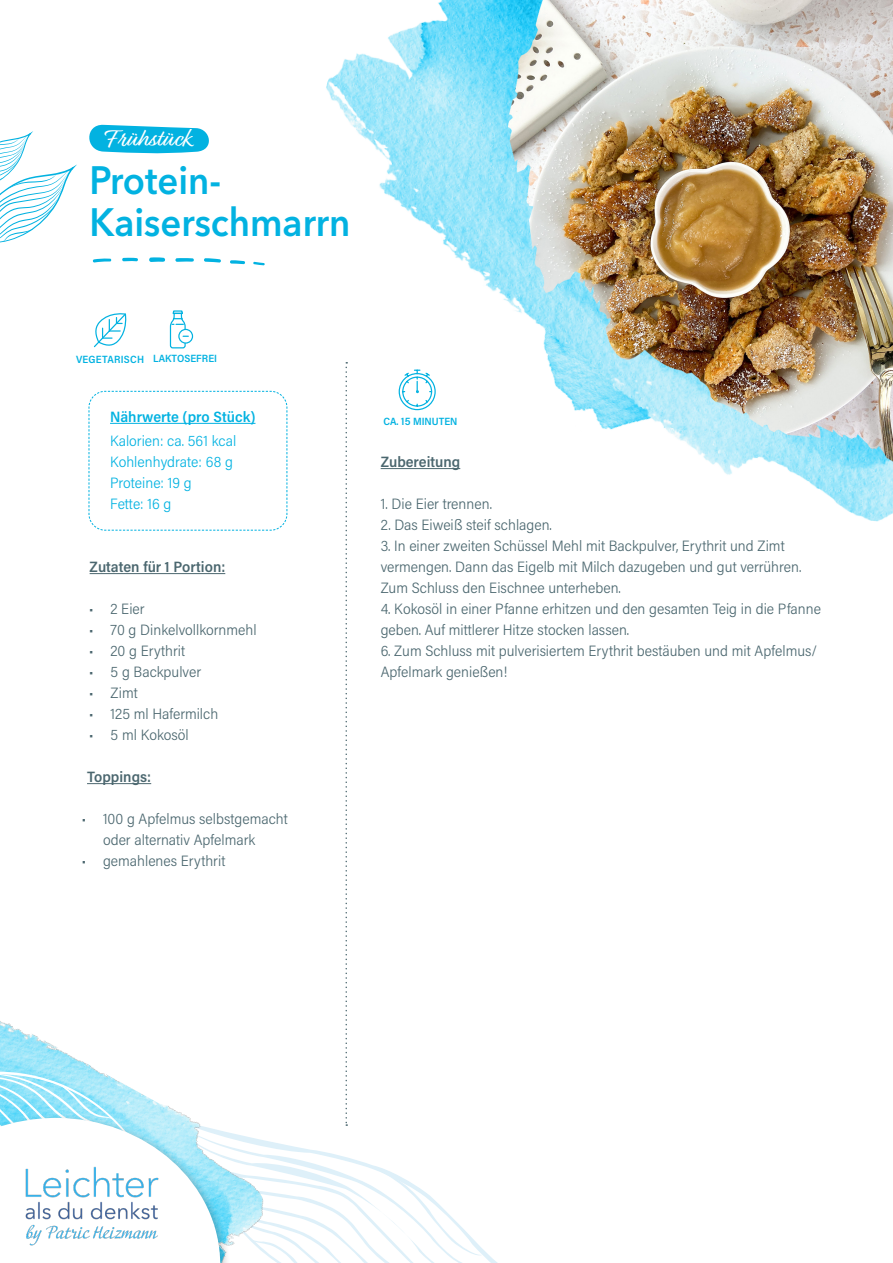
<style>
.page{position:relative;width:893px;height:1263px;background:#fff}
.page>*{position:absolute;margin:0;border:0;box-sizing:border-box;transform-origin:0 0}
.Überschrift_H1{font:600 39.3px "Avenir Next LT Pro";color:#02b2e1;scale:.93 1}
.t1{font:25.5px "Relation Two";color:#fff}
.Liste_Zubereitung{font:300 15px/21px "Acumin Pro Semi Cond";color:#4b676f}
.t2{font:300 15px "Acumin Pro Semi Cond";color:#02b2e1}
.Überschrift_H2{font:600 15px "Acumin Pro Semi Cond";color:#4b676f}
.t3{font:600 15px "Acumin Pro Semi Cond";color:#02b2e1}
.t4{font:600 10.5px "Acumin Pro Semi Cond";color:#02b2e1}
.t5{font:600 10.5px "Acumin Pro Semi Cond";letter-spacing:.02em;color:#02b2e1}
</style>
<div class="page">
<svg style="left:0;top:131px;width:77px;height:112px"></svg>
<img style="left:326px;top:0;width:567px;height:522px">
<img style="left:449px;top:0;width:444px;height:488px">
<svg style="left:92px;top:257px;width:173px;height:8px"></svg>
<svg style="left:0;top:362px;width:493px;height:901px"></svg>
<svg style="left:89px;top:124px;width:120px;height:30px;background:#2fbfe6"></svg>
<hr style="left:381px;top:468px;width:79px;height:1px;background:#4b676f">
<div style="left:178px;top:329px;width:15px;height:15px;border:1px solid #02b2e1;border-radius:50%"></div>
<svg style="left:169px;top:310px;width:19px;height:39px"></svg>
<svg style="left:94px;top:313px;width:33px;height:35px"></svg>
<hr style="left:87px;top:783px;width:64px;height:1px;background:#4b676f">
<p class="t1" style="left:105px;top:122px;width:87px">Frühstück</p>
<p class="Überschrift_H1" style="left:90px;top:156px;width:143px">Protein-</p>
<p class="Überschrift_H1" style="left:90px;top:198px;width:282px">Kaiserschmarrn</p>
<p class="t5" style="left:76px;top:352px;width:70px">VEGETARISCH</p>
<p class="t4" style="left:153px;top:351px;width:65px">LAKTOSEFREI</p>
<p class="t3" style="left:110px;top:406px;width:147px">Nährwerte (pro Stück)</p>
<p class="t2" style="left:110px;top:430px;width:128px">Kalorien: ca. 561 kcal</p>
<p class="t2" style="left:110px;top:451px;width:124px">Kohlenhydrate: 68 g</p>
<p class="t2" style="left:110px;top:472px;width:83px">Proteine: 19 g</p>
<p class="t2" style="left:110px;top:493px;width:63px">Fette: 16 g</p>
<p class="Überschrift_H2" style="left:90px;top:556px;width:137px">Zutaten für 1 Portion:</p>
<p class="Liste_Zubereitung" style="left:89px;top:598px;width:57px">• 2 Eier</p>
<p class="Liste_Zubereitung" style="left:89px;top:619px;width:169px">• 70 g Dinkelvollkornmehl</p>
<p class="Liste_Zubereitung" style="left:89px;top:640px;width:97px">• 20 g Erythrit</p>
<p class="Liste_Zubereitung" style="left:89px;top:661px;width:113px">• 5 g Backpulver</p>
<p class="Liste_Zubereitung" style="left:89px;top:682px;width:50px">• Zimt</p>
<p class="Liste_Zubereitung" style="left:89px;top:703px;width:130px">• 125 ml Hafermilch</p>
<p class="Liste_Zubereitung" style="left:89px;top:724px;width:101px">• 5 ml Kokosöl</p>
<p class="Überschrift_H2" style="left:87px;top:766px;width:66px">Toppings:</p>
<p class="Liste_Zubereitung" style="left:103px;top:808px;width:186px;text-indent:-21px">• 100 g Apfelmus selbstgemacht oder alternativ Apfelmark</p>
<p class="Liste_Zubereitung" style="left:82px;top:850px;width:145px">• gemahlenes Erythrit</p>
<p class="t4" style="left:383px;top:414px;width:75px">CA. 15 MINUTEN</p>
<p class="Überschrift_H2" style="left:381px;top:451px;width:81px">Zubereitung</p>
<p class="Liste_Zubereitung" style="left:381px;top:493px;width:113px">1. Die Eier trennen.</p>
<p class="Liste_Zubereitung" style="left:381px;top:514px;width:173px">2. Das Eiweiß steif schlagen.</p>
<p class="Liste_Zubereitung" style="left:381px;top:535px;width:406px">3. In einer zweiten Schüssel Mehl mit Backpulver, Erythrit und Zimt</p>
<p class="Liste_Zubereitung" style="left:381px;top:556px;width:422px">vermengen. Dann das Eigelb mit Milch dazugeben und gut verrühren.</p>
<p class="Liste_Zubereitung" style="left:381px;top:577px;width:242px">Zum Schluss den Eischnee unterheben.</p>
<p class="Liste_Zubereitung" style="left:381px;top:598px;width:442px">4. Kokosöl in einer Pfanne erhitzen und den gesamten Teig in die Pfanne geben. Auf mittlerer Hitze stocken lassen.</p>
<p class="Liste_Zubereitung" style="left:381px;top:640px;width:438px">6. Zum Schluss mit pulverisiertem Erythrit bestäuben und mit Apfelmus/<br>Apfelmark genießen!</p>
</div>
